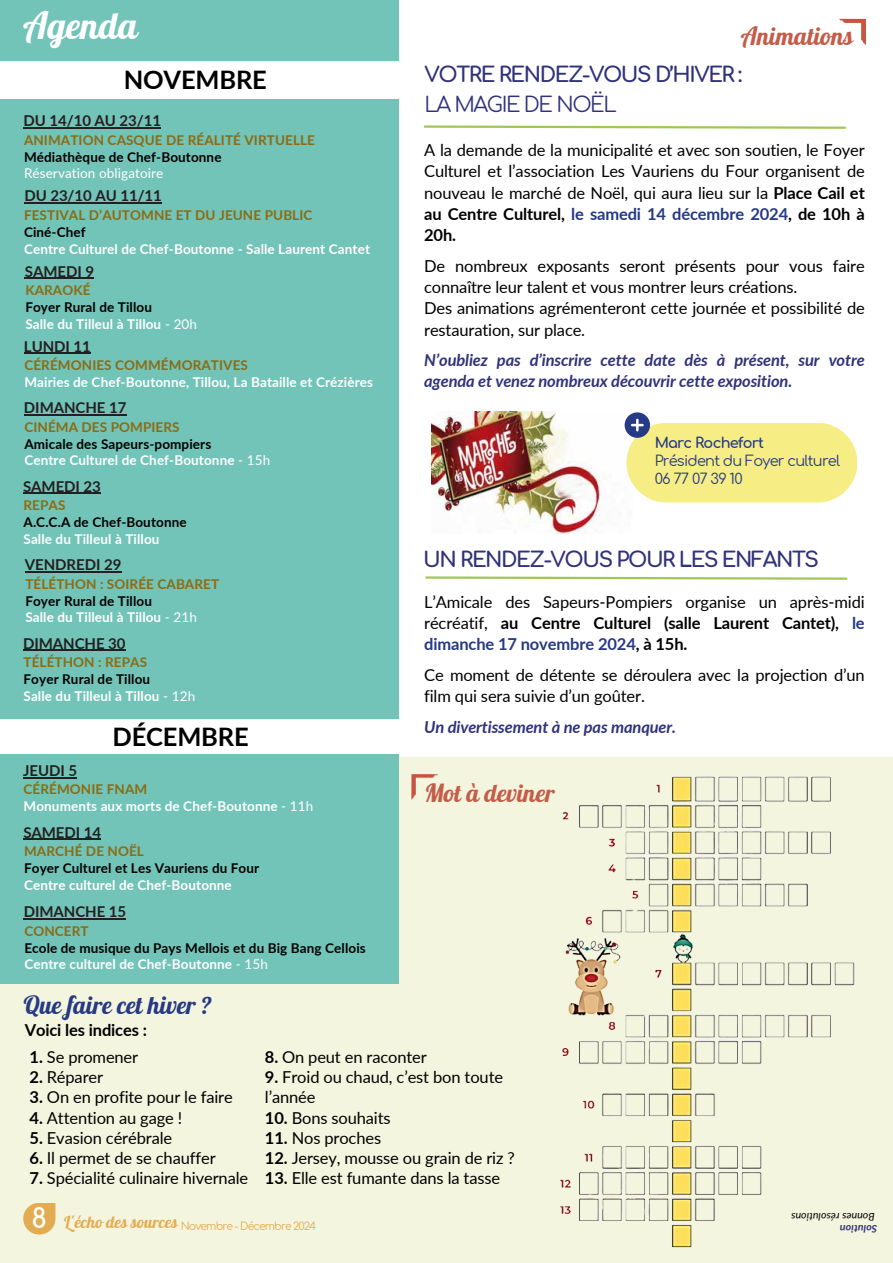
<style>
.page{position:relative;width:893px;height:1263px;background:#fff}
.page>*{position:absolute;margin:0;border:0;box-sizing:border-box;transform-origin:0 0}
.t1{font:36.9px "Galada";color:#fff}
.t2{font:700 25.5px "Lato";letter-spacing:-.005em;color:#000}
.t3{font:24.6px "Galada";color:#c55c48}
.t4{font:24.6px "Galada";color:#253985}
.t5{font:700 21px "Comfortaa";letter-spacing:-.07em;color:#30327b}
.t6{font:21px "Comfortaa";letter-spacing:-.07em;color:#30327b}
.t7{font:16.5px/21.3px "Lato";letter-spacing:-.01em;color:#010101}
.t8{font:italic 700 16.5px/21.3px "Lato";letter-spacing:-.01em;color:#30327b}
.t9{font:700 16.5px "Lato";letter-spacing:-.01em;color:#010101}
.t10{font:700 15px "Lato";letter-spacing:-.005em;color:#241f20}
.t11{font:14.55px/18px "Comfortaa";letter-spacing:-.05em;color:#253985}
.t12{font:700 14.55px "Comfortaa";letter-spacing:-.05em;color:#253985}
.t13{font:700 13.5px/16.8px "Lato";letter-spacing:.01em;color:#fff}
.t14{font:700 13.5px "Lato";letter-spacing:.01em;color:#8c6b13}
.t15{font:700 13.5px/16.8px "Lato";letter-spacing:.01em;color:#010101}
.t16{font:13.5px "Lato";letter-spacing:.01em;color:#fff}
.t17{font:700 13.5px "Lato";letter-spacing:.01em;color:#000}
.t18{font:10.95px "Comfortaa";letter-spacing:-.085em;color:#e4ac51}
.t19{font:italic 10.5px "Lato";letter-spacing:.01em;color:#000}
.t20{font:italic 700 10.5px "Lato";letter-spacing:.01em;color:#30327b}
.s1{color:#000}
.s2{font-weight:400}
.s3{color:#010101}
.s4{color:#8c6b13}
.s5{color:#fff}
.s6{font-weight:400;color:#fff}
.s7{font-weight:700}
.s8{font-weight:700;color:#253985}
</style>
<div class="page">
<img style="left:839px;top:18px;width:27px;height:27px">
<div style="left:0;top:757px;width:893px;height:506px;background:#f4f5df"></div>
<div style="left:0;top:0;width:399px;height:983px;background:#72c3b8"></div>
<div style="left:0;top:719px;width:404px;height:35px;background:#fff"></div>
<div style="left:0;top:61px;width:404px;height:38px;background:#fff"></div>
<svg style="left:23px;top:1203px;width:32px;height:31px"></svg>
<svg style="left:424px;top:125px;width:422px;height:4px"></svg>
<img style="left:411px;top:774px;width:28px;height:26px">
<img style="left:432px;top:411px;width:197px;height:123px">
<div style="left:626px;top:423px;width:231px;height:79px;background:#f6ed85;border-radius:40px"></div>
<svg style="left:625px;top:412px;width:25px;height:26px"></svg>
<svg style="left:425px;top:576px;width:423px;height:4px"></svg>
<img style="left:560px;top:776px;width:295px;height:472px">
<hr style="left:24px;top:203px;width:138px;height:1px;background:#241f20">
<hr style="left:25px;top:278px;width:69px;height:1px;background:#241f20">
<hr style="left:24px;top:353px;width:67px;height:1px;background:#241f20">
<hr style="left:24px;top:414px;width:102px;height:1px;background:#241f20">
<hr style="left:23px;top:493px;width:78px;height:1px;background:#241f20">
<hr style="left:24px;top:127px;width:137px;height:1px;background:#241f20">
<hr style="left:23px;top:777px;width:54px;height:1px;background:#241f20">
<hr style="left:25px;top:571px;width:96px;height:1px;background:#241f20">
<hr style="left:23px;top:839px;width:78px;height:1px;background:#241f20">
<hr style="left:23px;top:650px;width:103px;height:1px;background:#241f20">
<hr style="left:24px;top:918px;width:102px;height:1px;background:#241f20">
<h1 class="t1" style="left:23px;top:5px;width:116px">Agenda</h1>
<h2 class="t2" style="left:124px;top:61px;width:145px">NOVEMBRE</h2>
<p class="t10" style="left:24px;top:109px;width:139px">DU 14/10 AU 23/11</p>
<p class="t14" style="left:24px;top:130px;width:292px">ANIMATION CASQUE DE RÉALITÉ VIRTUELLE</p>
<p class="t15" style="left:24px;top:148px;width:199px">Médiathèque de Chef-Boutonne</p>
<p class="t16" style="left:24px;top:164px;width:141px">Réservation obligatoire</p>
<p class="t10" style="left:24px;top:185px;width:139px">DU 23/10 AU 11/11</p>
<p class="t14" style="left:24px;top:205px;width:290px">FESTIVAL D’AUTOMNE ET DU JEUNE PUBLIC</p>
<p class="t17" style="left:24px;top:222px;width:63px">Ciné-Chef</p>
<p class="t13" style="left:24px;top:240px;width:347px">Centre Culturel de Chef-Boutonne - Salle Laurent Cantet</p>
<p class="t10" style="left:25px;top:260px;width:71px">SAMEDI 9</p>
<p class="t14" style="left:25px;top:280px;width:67px">KARAOKÉ</p>
<p class="t13" style="left:25px;top:298px;width:173px"><span class="s1">Foyer Rural de Tillou<br></span>Salle du Tilleul à Tillou <span class="s2">- 20h</span></p>
<p class="t10" style="left:24px;top:335px;width:68px">LUNDI 11</p>
<p class="t14" style="left:24px;top:355px;width:225px">CÉRÉMONIES COMMÉMORATIVES</p>
<p class="t13" style="left:24px;top:373px;width:350px">Mairies de Chef-Boutonne, Tillou, La Bataille et Crézières</p>
<p class="t10" style="left:24px;top:397px;width:104px">DIMANCHE 17</p>
<p class="t14" style="left:24px;top:417px;width:157px">CINÉMA DES POMPIERS</p>
<p class="t13" style="left:24px;top:435px;width:247px"><span class="s3">Amicale des Sapeurs-pompiers<br></span>Centre Culturel de Chef-Boutonne <span class="s2">- 15h</span></p>
<p class="t10" style="left:23px;top:475px;width:79px">SAMEDI 23</p>
<p class="t14" style="left:24px;top:495px;width:43px">REPAS</p>
<p class="t15" style="left:24px;top:513px;width:165px">A.C.C.A de Chef-Boutonne</p>
<p class="t13" style="left:24px;top:530px;width:137px">Salle du Tilleul à Tillou</p>
<p class="t10" style="left:25px;top:554px;width:98px">VENDREDI 29</p>
<p class="t14" style="left:25px;top:574px;width:195px">TÉLÉTHON : SOIRÉE CABARET</p>
<p class="t13" style="left:25px;top:592px;width:173px"><span class="s3">Foyer Rural de Tillou<br></span>Salle du Tilleul à Tillou <span class="s2">- 21h</span></p>
<p class="t10" style="left:23px;top:632px;width:104px">DIMANCHE 30</p>
<p class="t14" style="left:24px;top:652px;width:125px">TÉLÉTHON : REPAS</p>
<p class="t13" style="left:24px;top:670px;width:173px"><span class="s3">Foyer Rural de Tillou<br></span>Salle du Tilleul à Tillou <span class="s2">- 12h</span></p>
<h2 class="t2" style="left:113px;top:718px;width:138px">DÉCEMBRE</h2>
<p class="t10" style="left:23px;top:759px;width:55px">JEUDI 5</p>
<p class="t13" style="left:24px;top:780px;width:291px"><span class="s4">CÉRÉMONIE FNAM<br></span>Monuments aux morts de Chef-Boutonne <span class="s2">- 11h</span></p>
<p class="t10" style="left:23px;top:821px;width:79px">SAMEDI 14</p>
<p class="t14" style="left:24px;top:841px;width:121px">MARCHÉ DE NOËL</p>
<p class="t15" style="left:24px;top:859px;width:237px">Foyer Culturel et Les Vauriens du Four</p>
<p class="t13" style="left:24px;top:876px;width:209px">Centre culturel de Chef-Boutonne</p>
<p class="t10" style="left:24px;top:901px;width:104px">DIMANCHE 15</p>
<p class="t14" style="left:24px;top:921px;width:66px">CONCERT</p>
<p class="t15" style="left:24px;top:939px;width:343px">Ecole de musique du Pays Mellois et du Big Bang Cellois<br><span class="s5">Centre culturel de Chef-Boutonne</span> <span class="s6">- 15h</span></p>
<h3 class="t4" style="left:24px;top:991px;width:190px">Que faire cet hiver ?</h3>
<p class="t9" style="left:25px;top:1017px;width:124px">Voici les indices :</p>
<h3 class="t3" style="left:741px;top:23px;width:114px">Animations</h3>
<p class="t5" style="left:424px;top:55px;width:319px">VOTRE RENDEZ-VOUS D’HIVER :</p>
<p class="t6" style="left:424px;top:85px;width:194px">LA MAGIE DE NOËL</p>
<p class="t7" style="left:424px;top:139px;width:442px;text-align:justify">A la demande de la municipalité et avec son soutien, le Foyer Culturel et l’association Les Vauriens du Four organisent de nouveau le marché de Noël, qui aura lieu sur la <span class="s7">Place Cail et au Centre Culturel,</span> <span class="s8">le samedi 14 décembre 2024</span><span class="s7">, de 10h à 20h.</span></p>
<p class="t7" style="left:424px;top:254px;width:442px">De nombreux exposants seront présents pour vous faire connaître leur talent et vous montrer leurs créations.<br>Des animations agrémenteront cette journée et possibilité de restauration, sur place.</p>
<p class="t8" style="left:424px;top:349px;width:442px">N’oubliez pas d’inscrire cette date dès à présent, sur votre agenda et venez nombreux découvrir cette exposition.</p>
<p class="t12" style="left:655px;top:429px;width:111px">Marc Rochefort</p>
<p class="t11" style="left:655px;top:450px;width:187px">Président du Foyer culturel<br>06 77 07 39 10</p>
<p class="t5" style="left:423px;top:540px;width:397px">UN RENDEZ-VOUS POUR LES ENFANTS</p>
<p class="t7" style="left:424px;top:590px;width:442px;text-align:justify">L’Amicale des Sapeurs-Pompiers organise un après-midi récréatif, <span class="s7">au Centre Culturel (salle Laurent Cantet),</span> <span class="s8">le dimanche 17 novembre 2024</span><span class="s7">, à 15h.</span></p>
<p class="t7" style="left:424px;top:663px;width:442px">Ce moment de détente se déroulera avec la projection d’un film qui sera suivie d’un goûter.</p>
<p class="t8" style="left:424px;top:715px;width:253px">Un divertissement à ne pas manquer.</p>
<h3 class="t3" style="left:424px;top:779px;width:132px">Mot à deviner</h3>
<p class="t7" style="left:30px;top:1045px;width:110px"><span class="s7">1.</span> Se promener</p>
<p class="t7" style="left:30px;top:1066px;width:75px"><span class="s7">2.</span> Réparer</p>
<p class="t7" style="left:30px;top:1086px;width:205px"><span class="s7">3.</span> On en profite pour le faire</p>
<p class="t7" style="left:30px;top:1106px;width:154px"><span class="s7">4.</span> Attention au gage !</p>
<p class="t7" style="left:30px;top:1126px;width:144px"><span class="s7">5.</span> Evasion cérébrale</p>
<p class="t7" style="left:30px;top:1147px;width:188px"><span class="s7">6.</span> Il permet de se chauffer</p>
<p class="t7" style="left:30px;top:1167px;width:220px"><span class="s7">7.</span> Spécialité culinaire hivernale</p>
<p class="t7" style="left:265px;top:1045px;width:163px"><span class="s7">8.</span> On peut en raconter</p>
<p class="t7" style="left:265px;top:1066px;width:240px;line-height:20.2px"><span class="s7">9.</span> Froid ou chaud, c’est bon toute l’année</p>
<p class="t7" style="left:265px;top:1106px;width:127px"><span class="s7">10.</span> Bons souhaits</p>
<p class="t7" style="left:265px;top:1126px;width:118px"><span class="s7">11.</span> Nos proches</p>
<p class="t7" style="left:265px;top:1147px;width:251px"><span class="s7">12.</span> Jersey, mousse ou grain de riz ?</p>
<p class="t7" style="left:265px;top:1167px;width:237px"><span class="s7">13.</span> Elle est fumante dans la tasse</p>
<p class="t18" style="left:32px;top:1216px;width:286px"><sup>8</sup> <sup>L'écho</sup> <sup>des</sup> <sup>sources</sup> Novembre - Décembre 2024</p>
<p class="t19" style="left:875px;top:1224px;width:85px;rotate:-180deg">Bonnes résolutions</p>
<p class="t20" style="left:877px;top:1236px;width:39px;rotate:-180deg">Solution</p>
</div>
